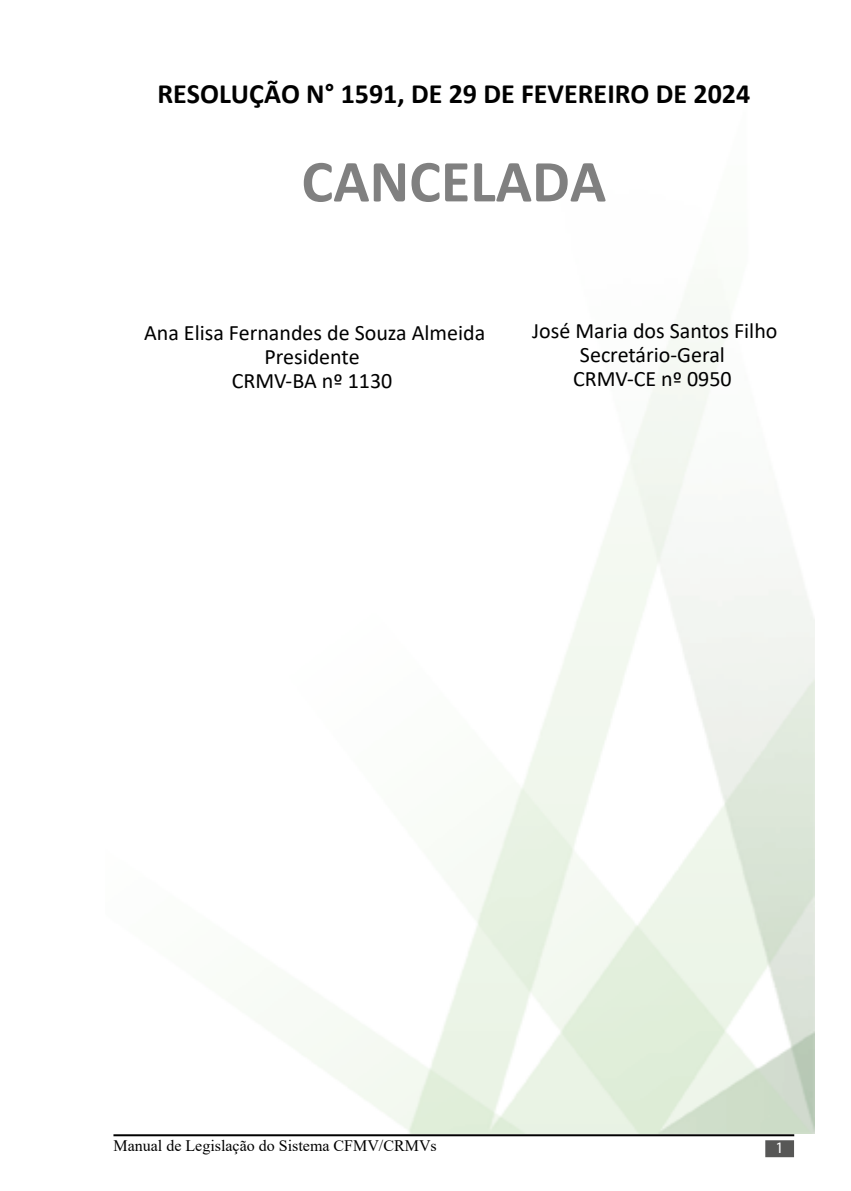
<style>
.page{position:relative;width:851px;height:1191px;background:#fff}
.page>*{position:absolute;margin:0;border:0;box-sizing:border-box;transform-origin:0 0}
.t1{font:700 60px "Calibri";color:#808080}
.t2{font:700 28px "Calibri";color:#000}
.t3{font:22px/24px "Calibri";color:#000;text-align:center}
.t4{font:16px "Times New Roman";color:#000}
.t5{font:16px "Myriad Pro";color:#fff}
</style>
<div class="page">
<hr style="left:113px;top:1134px;width:681px;height:2px;background:#000">
<div style="left:765px;top:1140px;width:28px;height:17px;background:#575756;border:2px solid #575756"></div>
<p class="t2" style="left:157px;top:74px;width:594px">RESOLUÇÃO N° 1591, DE 29 DE FEVEREIRO DE 2024</p>
<h1 class="t1" style="left:301px;top:139px;width:306px">CANCELADA</h1>
<p class="t3" style="left:144px;top:320px;width:342px">Ana Elisa Fernandes de Souza Almeida<br>Presidente<br>CRMV-BA nº 1130</p>
<p class="t3" style="left:532px;top:318px;width:247px">José Maria dos Santos Filho<br>Secretário-Geral<br>CRMV-CE nº 0950</p>
<p class="t4" style="left:113px;top:1134px;width:325px">Manual de Legislação do Sistema CFMV/CRMVs</p>
<p class="t5" style="left:775px;top:1138px;width:10px">1</p>
</div>
